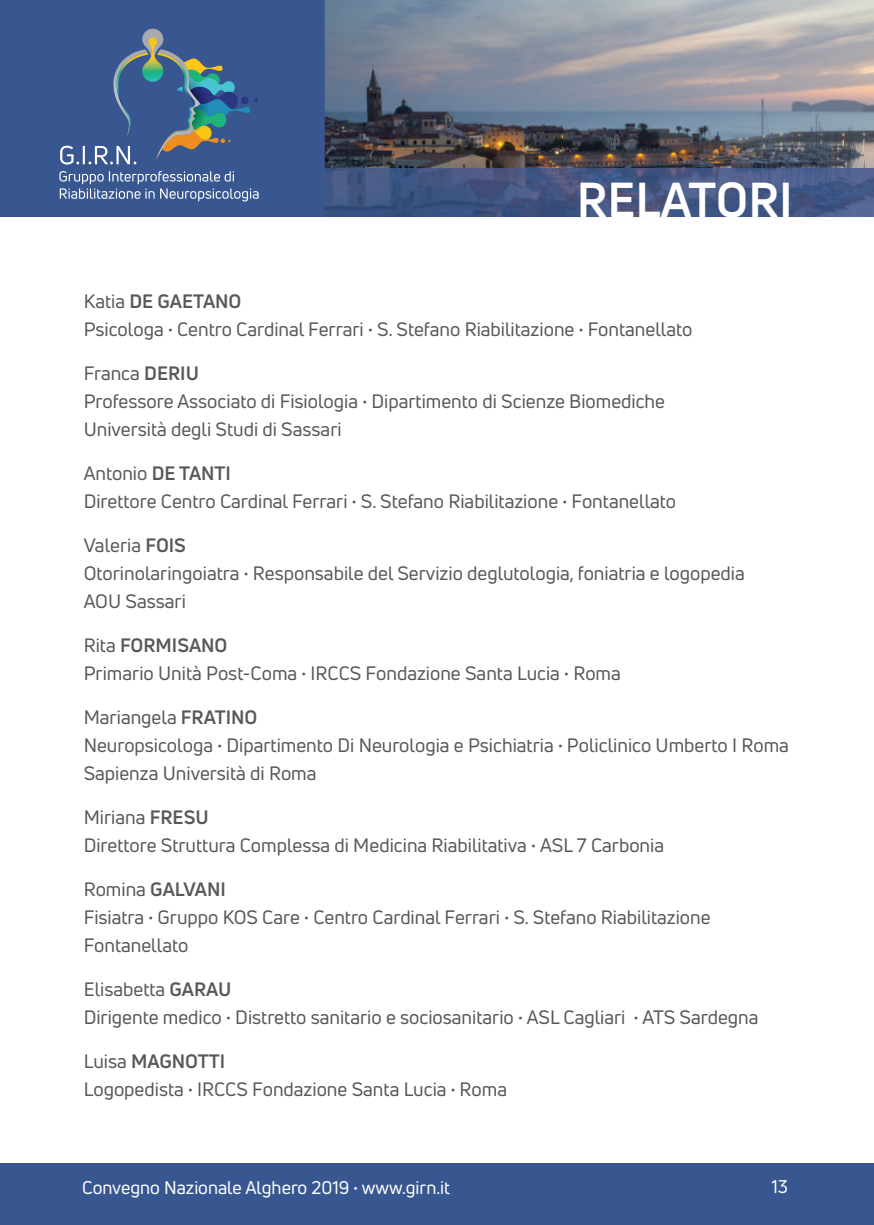
<style>
.page{position:relative;width:874px;height:1225px;background:#fff}
.page>*{position:absolute;margin:0;border:0;box-sizing:border-box;transform-origin:0 0}
.t1{font:700 48px "Uni Neue";color:#fff}
.t2{font:19px/28px "Uni Neue";color:#57585a}
.t3{font:18px "Uni Neue";color:#fff}
.s1{font-weight:700}
</style>
<div class="page">
<div style="left:0;top:1163px;width:873px;height:62px;background:#385790"></div>
<div style="left:0;top:0;width:361px;height:217px;background:#385790"></div>
<img style="left:324px;top:0;width:549px;height:168px">
<img style="left:324px;top:168px;width:549px;height:49px">
<svg style="left:59px;top:171px;width:199px;height:30px"></svg>
<svg style="left:60px;top:29px;width:198px;height:136px"></svg>
<h1 class="t1" style="left:576px;top:170px;width:217px">RELATORI</h1>
<p class="t2" style="left:84px;top:287px;width:610px">Katia <span class="s1">DE GAETANO<br></span>Psicologa <span class="s1">·</span> Centro Cardinal Ferrari <span class="s1">·</span> S. Stefano Riabilitazione <span class="s1">·</span> Fontanellato</p>
<p class="t2" style="left:84px;top:359px;width:582px">Franca <span class="s1">DERIU<br></span>Professore Associato di Fisiologia <span class="s1">·</span> Dipartimento di Scienze Biomediche<br>Università degli Studi di Sassari</p>
<p class="t2" style="left:84px;top:459px;width:593px">Antonio <span class="s1">DE TANTI<br></span>Direttore Centro Cardinal Ferrari <span class="s1">·</span> S. Stefano Riabilitazione <span class="s1">·</span> Fontanellato</p>
<p class="t2" style="left:84px;top:531px;width:662px">Valeria <span class="s1">FOIS<br></span>Otorinolaringoiatra <span class="s1">·</span> Responsabile del Servizio deglutologia, foniatria e logopedia<br>AOU Sassari</p>
<p class="t2" style="left:84px;top:631px;width:538px">Rita <span class="s1">FORMISANO<br></span>Primario Unità Post-Coma <span class="s1">·</span> IRCCS Fondazione Santa Lucia <span class="s1">·</span> Roma</p>
<p class="t2" style="left:84px;top:703px;width:706px">Mariangela <span class="s1">FRATINO<br></span>Neuropsicologa <span class="s1">·</span> Dipartimento Di Neurologia e Psichiatria <span class="s1">·</span> Policlinico Umberto I Roma<br>Sapienza Università di Roma</p>
<p class="t2" style="left:84px;top:803px;width:581px">Miriana <span class="s1">FRESU<br></span>Direttore Struttura Complessa di Medicina Riabilitativa <span class="s1">·</span> ASL 7 Carbonia</p>
<p class="t2" style="left:84px;top:875px;width:628px">Romina <span class="s1">GALVANI<br></span>Fisiatra <span class="s1">·</span> Gruppo KOS Care <span class="s1">·</span> Centro Cardinal Ferrari <span class="s1">·</span> S. Stefano Riabilitazione<br>Fontanellato</p>
<p class="t2" style="left:84px;top:975px;width:676px">Elisabetta <span class="s1">GARAU<br></span>Dirigente medico <span class="s1">·</span> Distretto sanitario e sociosanitario <span class="s1">·</span> ASL Cagliari <span class="s1">·</span> ATS Sardegna</p>
<p class="t2" style="left:84px;top:1047px;width:425px">Luisa <span class="s1">MAGNOTTI<br></span>Logopedista <span class="s1">·</span> IRCCS Fondazione Santa Lucia <span class="s1">·</span> Roma</p>
<p class="t3" style="left:82px;top:1176px;width:369px">Convegno Nazionale Alghero 2019 <span class="s1">·</span> www.girn.it</p>
<p class="t3" style="left:771px;top:1175px;width:18px">13</p>
</div>
